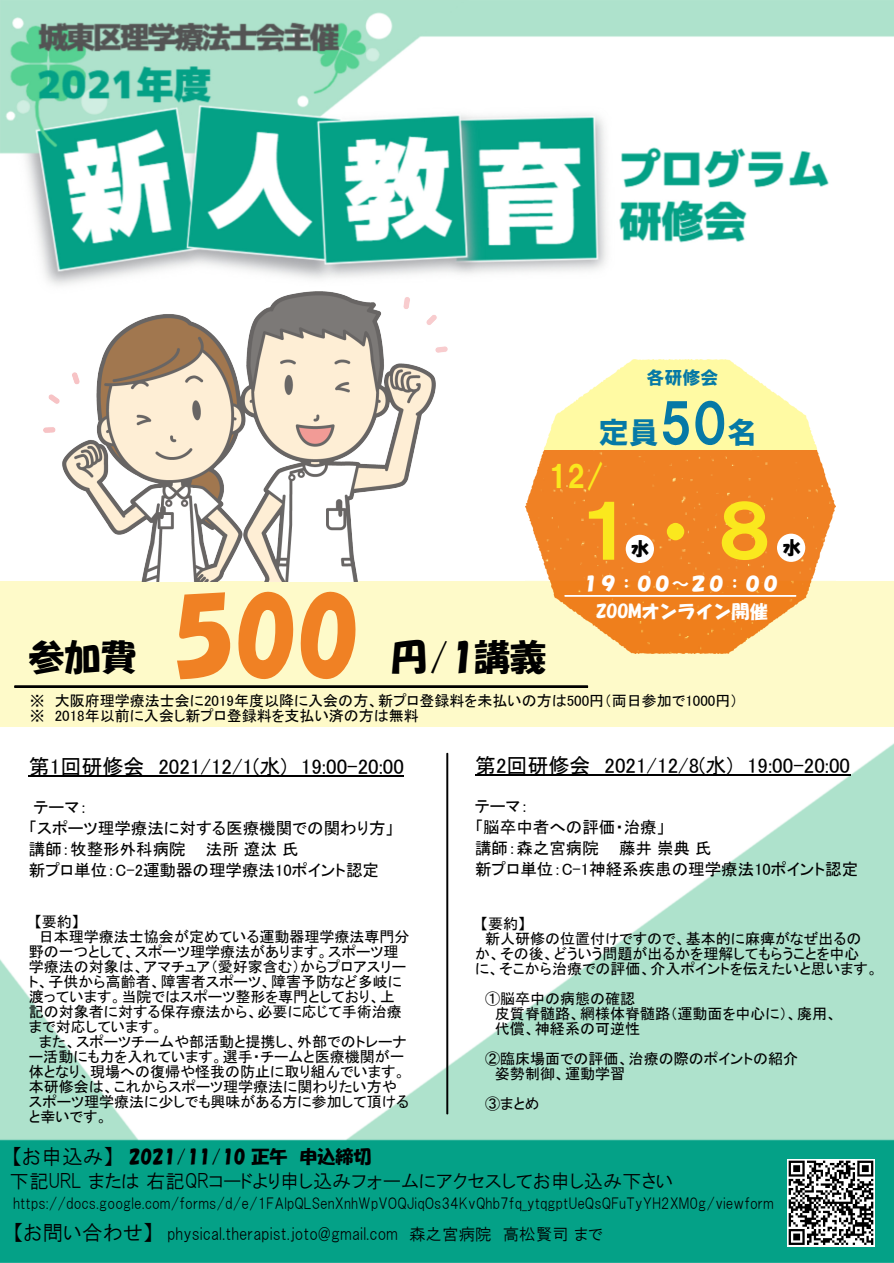
<style>
.page{position:relative;width:894px;height:1263px;background:#fff}
.page>*{position:absolute;margin:0;border:0;box-sizing:border-box;transform-origin:0 0}
.t1{font:96px "HGS Soei Kakupoptai";color:#f08124}
.t2{font:72px "HGP Soei Kakugothic UB";color:#fae81e}
.t3{font:36px "HGS Soei Kakupoptai";color:#000}
.t4{font:30px "HGP Soei Kakugothic UB";color:#0679a6}
.t5{font:30px "HGP Soei Kakugothic UB";color:#fae81e}
.t6{font:21px "MS P Gothic";color:#000}
.t7{font:21px "HGP Gothic M";color:#000}
.t8{font:19.5px "HGP Gothic M";color:#000}
.t9{font:18px "HGS Soei Kakupoptai";color:#fff}
.t10{font:18px "HGS Soei Kakupoptai";color:#000}
.t11{font:18px "HGP Soei Kakugothic UB";color:#0679a6}
.t12{font:16.5px/21px "MS P Gothic";color:#000}
.t13{font:16.5px "HGP Gothic M";color:#000}
.t14{font:15px/15px "MS P Gothic";color:#000}
.t15{font:15px "HGP Gothic M";color:#000}
.s1{font-size:54px}
.s2{font-size:21px}
</style>
<div class="page">
<div style="left:0;top:581px;width:893px;height:190px;background:#fefac9"></div>
<img style="left:0;top:0;width:893px;height:285px">
<img style="left:44px;top:291px;width:403px;height:291px">
<img style="left:543px;top:360px;width:275px;height:90px">
<img style="left:525px;top:450px;width:309px;height:204px">
<div style="left:625px;top:535px;width:28px;height:28px;background:#fff;border-radius:50%"></div>
<div style="left:776px;top:534px;width:29px;height:28px;background:#fff;border-radius:50%"></div>
<hr style="left:564px;top:595px;width:231px;height:1px;background:#fff">
<hr style="left:15px;top:686px;width:572px;height:2px;background:#000">
<img style="left:0;top:727px;width:893px;height:536px">
<img style="left:786px;top:1159px;width:88px;height:87px">
<hr style="left:29px;top:776px;width:375px;height:1px;background:#000">
<div style="left:446px;top:753px;width:2px;height:361px;background:#000;border:1px solid #000"></div>
<hr style="left:475px;top:774px;width:374px;height:2px;background:#000">
<p class="t11" style="left:646px;top:368px;width:74px">各研修会</p>
<h3 class="t4" style="left:598px;top:417px;width:159px">定員<span class="s1">50</span>名</h3>
<h3 class="t5" style="left:548px;top:461px;width:58px">12/</h3>
<h2 class="t2" style="left:579px;top:495px;width:193px">１・８</h2>
<p class="t10" style="left:631px;top:540px;width:19px">水</p>
<p class="t10" style="left:782px;top:538px;width:19px">水</p>
<p class="t9" style="left:581px;top:574px;width:200px">１９：００～２０：００</p>
<h1 class="t1" style="left:172px;top:587px;width:188px">500</h1>
<p class="t9" style="left:596px;top:602px;width:173px">ZOOMオンライン開催</p>
<h3 class="t3" style="left:391px;top:639px;width:156px">円/1講義</h3>
<p class="t14" style="left:30px;top:693px;width:709px">※ 大阪府理学療法士会に2019年度以降に入会の方、新プロ登録料を未払いの方は500円（両日参加で1000円）※ 2018年以前に入会し新プロ登録料を支払い済の方は無料</p>
<h3 class="t3" style="left:28px;top:639px;width:109px">参加費</h3>
<h3 class="t6" style="left:29px;top:756px;width:376px">第1回研修会 2021/12/1(水) 19:00-20:00</h3>
<p class="t12" style="left:29px;top:797px;width:366px;text-indent:5px">テーマ：<br>「スポーツ理学療法に対する医療機関での関わり方」講師：牧整形外科病院 法所遼汰氏<br>新プロ単位：C-2運動器の理学療法10ポイント認定</p>
<p class="t14" style="left:34px;top:914px;width:47px">【要約】</p>
<p class="t14" style="left:39px;top:929px;width:372px">日本理学療法士協会が定めている運動器理学療法専門分</p>
<p class="t14" style="left:29px;top:944px;width:371px">野の一つとして、スポーツ理学療法があります。スポーツ理</p>
<p class="t14" style="left:29px;top:959px;width:378px">学療法の対象は、アマチュア（愛好家含む）からプロアスリー</p>
<p class="t14" style="left:29px;top:974px;width:374px">ト、子供から高齢者、障害者スポーツ、障害予防など多岐に</p>
<p class="t14" style="left:29px;top:989px;width:367px">渡っています。当院ではスポーツ整形を専門としており、上</p>
<p class="t14" style="left:29px;top:1004px;width:374px">記の対象者に対する保存療法から、必要に応じて手術治療</p>
<p class="t14" style="left:29px;top:1019px;width:135px">まで対応しています。</p>
<p class="t14" style="left:39px;top:1034px;width:369px">また、スポーツチームや部活動と提携し、外部でのトレーナ</p>
<p class="t14" style="left:29px;top:1049px;width:377px">ー活動にも力を入れています。選手・チームと医療機関が一</p>
<p class="t14" style="left:29px;top:1064px;width:378px">体となり、現場への復帰や怪我の防止に取り組んでいます。</p>
<p class="t14" style="left:29px;top:1079px;width:369px">本研修会は、これからスポーツ理学療法に関わりたい方や</p>
<p class="t14" style="left:29px;top:1094px;width:381px">スポーツ理学療法に少しでも興味がある方に参加して頂ける</p>
<p class="t14" style="left:29px;top:1109px;width:80px">と幸いです。</p>
<h3 class="t6" style="left:475px;top:755px;width:376px">第2回研修会 2021/12/8(水) 19:00-20:00</h3>
<p class="t12" style="left:475px;top:796px;width:384px">テーマ：<br>「脳卒中者への評価・治療」<br>講師：森之宮病院 藤井崇典氏<br>新プロ単位：C-1神経系疾患の理学療法10ポイント認定</p>
<p class="t14" style="left:480px;top:916px;width:47px">【要約】</p>
<p class="t14" style="left:485px;top:931px;width:378px">新人研修の位置付けですので、基本的に麻痺がなぜ出るの</p>
<p class="t14" style="left:475px;top:946px;width:386px">か、その後、どういう問題が出るかを理解してもらうことを中心</p>
<p class="t14" style="left:475px;top:961px;width:404px">に、そこから治療での評価、介入ポイントを伝えたいと思います。</p>
<p class="t14" style="left:495px;top:991px;width:343px;text-indent:-10px">①脳卒中の病態の確認<br>皮質脊髄路、網様体脊髄路（運動面を中心に）、廃用、代償、神経系の可逆性</p>
<p class="t14" style="left:495px;top:1051px;width:304px;text-indent:-10px">②臨床場面での評価、治療の際のポイントの紹介姿勢制御、運動学習</p>
<p class="t14" style="left:485px;top:1096px;width:56px">③まとめ</p>
<h3 class="t7" style="left:12px;top:1146px;width:104px">【お申込み】</h3>
<p class="t15" style="left:13px;top:1196px;width:762px">https://docs.google.com/forms/d/e/1FAIpQLSenXnhWpVOQJiqOs34KvQhb7fq_ytqgptUeQsQFuTyYH2XM0g/viewform</p>
<p class="t13" style="left:13px;top:1225px;width:590px"><span class="s2">【お問い合わせ】</span> physical.therapist.joto@gmail.com 森之宮病院 高松賢司まで</p>
<p class="t10" style="left:129px;top:1147px;width:244px">2021/11/10 正午 申込締切</p>
<h3 class="t8" style="left:10px;top:1171px;width:664px">下記URL または右記QRコードより申し込みフォームにアクセスしてお申し込み下さい</h3>
</div>
